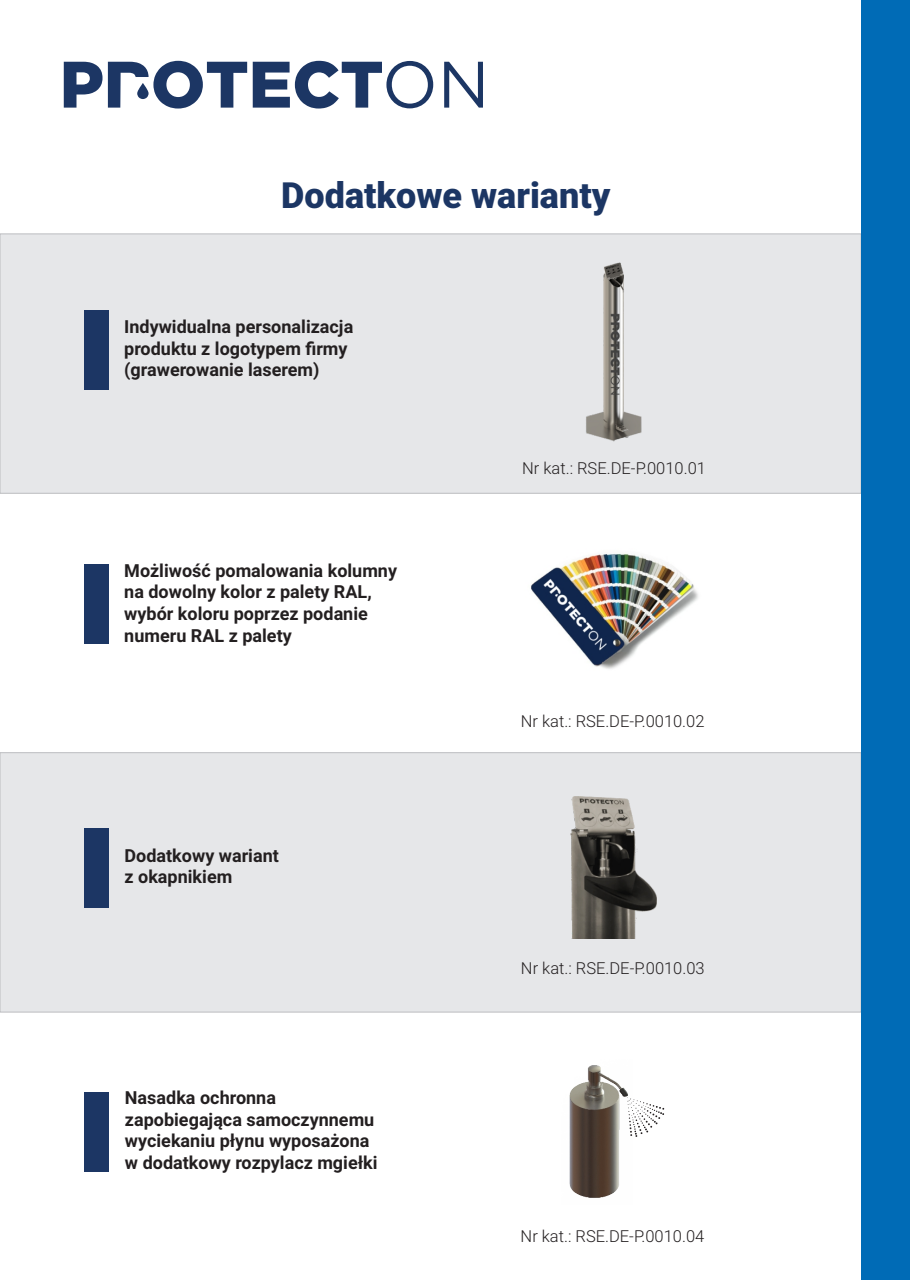
<style>
.page{position:relative;width:910px;height:1280px;background:#fff}
.page>*{position:absolute;margin:0;border:0;box-sizing:border-box;transform-origin:0 0}
.t1{font:900 36px "Roboto";color:#1c3664}
.t2{font:700 18px/21.6px "Roboto";color:#231f20}
.t3{font:300 16.5px "Roboto";color:#231f20}
</style>
<div class="page">
<div style="left:0;top:233px;width:861px;height:261px;background:#e6e7e9"></div>
<div style="left:0;top:752px;width:861px;height:261px;background:#e6e7e9"></div>
<div style="left:861px;top:0;width:49px;height:1280px;background:#006bb6"></div>
<svg style="left:253px;top:61px;width:180px;height:48px"></svg>
<svg style="left:444px;top:62px;width:39px;height:46px"></svg>
<svg style="left:64px;top:61px;width:183px;height:48px"></svg>
<div style="left:84px;top:310px;width:24px;height:80px;background:#1c3664"></div>
<img style="left:569px;top:797px;width:88px;height:142px">
<div style="left:84px;top:828px;width:24px;height:79px;background:#1c3664"></div>
<svg style="left:632px;top:1099px;width:32px;height:38px"></svg>
<img style="left:569px;top:1065px;width:63px;height:133px">
<div style="left:84px;top:1092px;width:24px;height:79px;background:#1c3664"></div>
<div style="left:84px;top:565px;width:24px;height:79px;background:#1c3664"></div>
<img style="left:579px;top:257px;width:68px;height:186px">
<img style="left:531px;top:553px;width:167px;height:116px">
<h1 class="t1" style="left:281px;top:181px;width:331px">Dodatkowe warianty</h1>
<p class="t2" style="left:124px;top:318px;width:231px">Indywidualna personalizacja produktu z logotypem firmy (grawerowanie laserem)</p>
<p class="t2" style="left:124px;top:561px;width:274px">Możliwość pomalowania kolumny na dowolny kolor z palety RAL, wybór koloru poprzez podanie numeru RAL z palety</p>
<p class="t2" style="left:125px;top:846px;width:156px">Dodatkowy wariant z okapnikiem</p>
<p class="t2" style="left:125px;top:1089px;width:254px">Nasadka ochronna zapobiegająca samoczynnemu wyciekaniu płynu wyposażona w dodatkowy rozpylacz mgiełki</p>
<p class="t3" style="left:522px;top:462px;width:185px">Nr kat.: RSE.DE-P.0010.01</p>
<p class="t3" style="left:521px;top:715px;width:185px">Nr kat.: RSE.DE-P.0010.02</p>
<p class="t3" style="left:521px;top:961px;width:185px">Nr kat.: RSE.DE-P.0010.03</p>
<p class="t3" style="left:521px;top:1229px;width:185px">Nr kat.: RSE.DE-P.0010.04</p>
</div>
